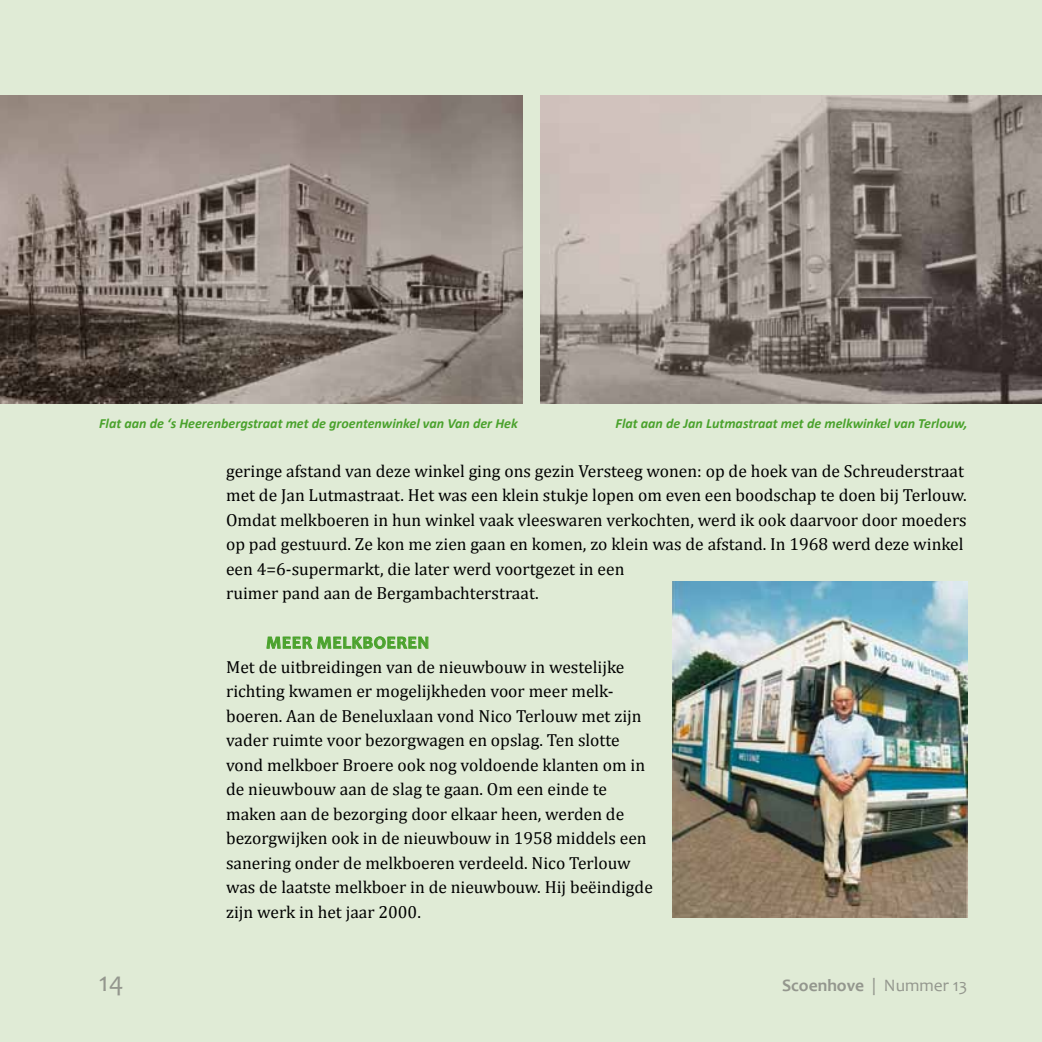
<style>
.page{position:relative;width:1042px;height:1042px;background:#e0ebd6}
.page>*{position:absolute;margin:0;border:0;box-sizing:border-box;transform-origin:0 0}
.t1{font:28px "Candara";color:#94978e}
.t2{font:17.5px/24.5px "Cambria";color:#000}
.t3{font:700 17.5px "Candara";color:#94978e}
.t4{font:700 17.5px "Candara";letter-spacing:.04em;color:#4aa22c}
.t5{font:italic 700 14px "Calibri";color:#4aa22c}
.s1{font-weight:400}
</style>
<div class="page">
<svg style="left:266px;top:636px;width:162px;height:13px"></svg>
<img style="left:673px;top:582px;width:294px;height:336px">
<img style="left:541px;top:95px;width:501px;height:308px">
<img style="left:0;top:95px;width:522px;height:309px">
<p class="t5" style="left:99px;top:414px;width:420px">Flat aan de ‘s Heerenbergstraat met de groentenwinkel van Van der Hek</p>
<p class="t5" style="left:615px;top:414px;width:353px">Flat aan de Jan Lutmastraat met de melkwinkel van Terlouw,</p>
<p class="t2" style="left:226px;top:458px;width:742px">geringe afstand van deze winkel ging ons gezin Versteeg wonen: op de hoek van de Schreuderstraat met de Jan Lutmastraat. Het was een klein stukje lopen om even een boodschap te doen bij Terlouw.<br>Omdat melkboeren in hun winkel vaak vleeswaren verkochten, werd ik ook daarvoor door moeders op pad gestuurd. Ze kon me zien gaan en komen, zo klein was de afstand. In 1968 werd deze winkel een 4=6-supermarkt, die later werd voortgezet in een<br>ruimer pand aan de Bergambachterstraat.</p>
<p class="t4" style="left:266px;top:632px;width:162px">MEER MELKBOEREN</p>
<p class="t2" style="left:226px;top:654px;width:428px">Met de uitbreidingen van de nieuwbouw in westelijke richting kwamen er mogelijkheden voor meer melk&shy;boeren. Aan de Beneluxlaan vond Nico Terlouw met zijn vader ruimte voor bezorgwagen en opslag. Ten slotte vond melkboer Broere ook nog voldoende klanten om in de nieuwbouw aan de slag te gaan. Om een einde te maken aan de bezorging door elkaar heen, werden de bezorgwijken ook in de nieuwbouw in 1958 middels een sanering onder de melkboeren verdeeld. Nico Terlouw was de laatste melkboer in de nieuwbouw. Hij beëindigde zijn werk in het jaar 2000.</p>
<h1 class="t1" style="left:99px;top:965px;width:26px">14</h1>
<p class="t3" style="left:782px;top:975px;width:187px">SCOENHOVE <span class="s1">| Nummer 13</span></p>
</div>
